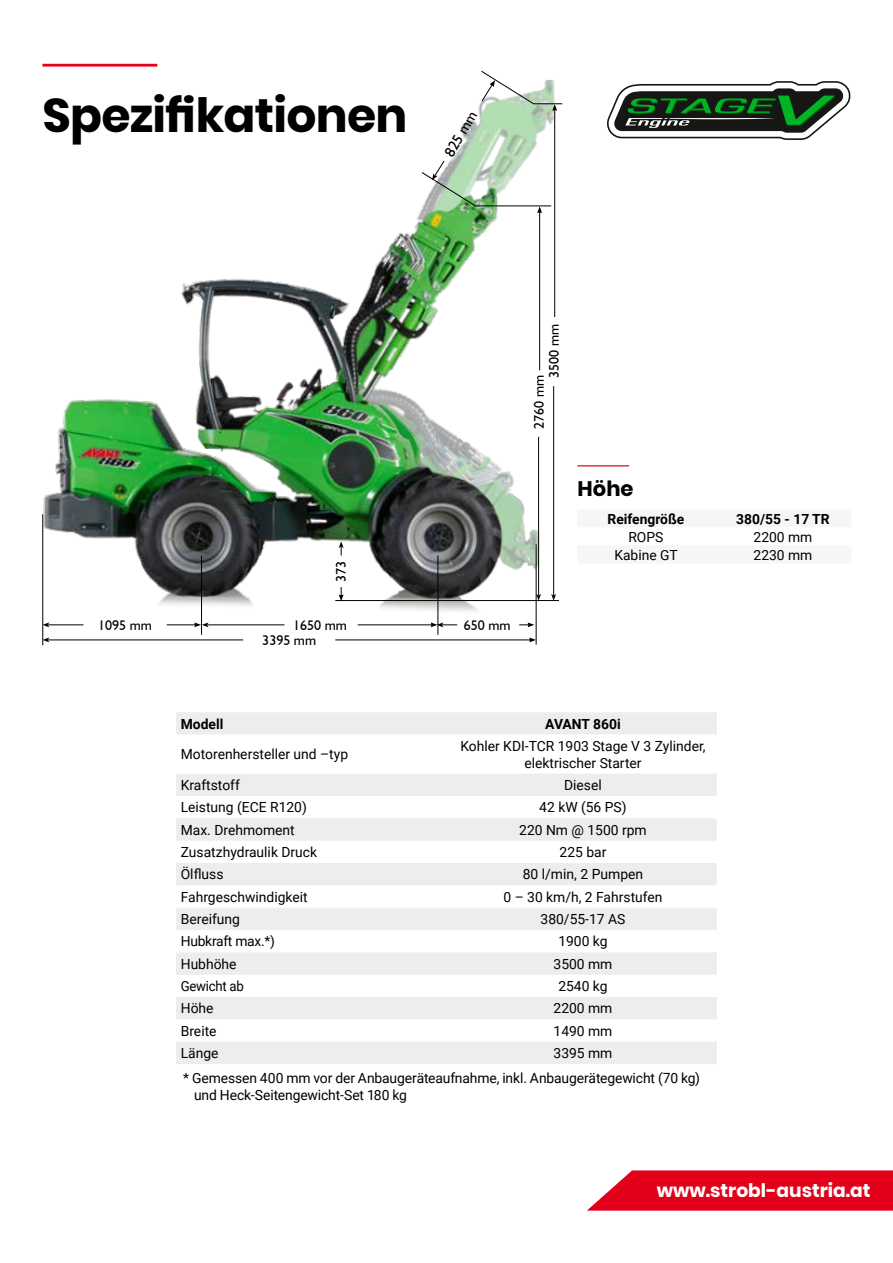
<style>
.page{position:relative;width:893px;height:1263px;background:#fff}
.page>*{position:absolute;margin:0;border:0;box-sizing:border-box;transform-origin:0 0}
.t1{font:700 47.25px "Poppins";letter-spacing:-.015em;color:#000}
.t2{font:700 21px "Poppins";color:#000}
.t3{font:700 18.6px "Poppins";color:#fff}
.t4{font:14.85px "Humanist 521 BT";color:#000}
.t5{font:14.1px/16.8px "Roboto";letter-spacing:-.01em;color:#000}
.t6{font:13.95px/16.8px "Roboto";color:#000;text-align:center}
.t7{font:13.95px "Humanist 521 BT";color:#000}
.t8{font:700 13.95px "Roboto";color:#000}
.t9{font:13.95px "Roboto";letter-spacing:-.02em;color:#000}
.t10{font:13.95px "Roboto";letter-spacing:-.02em;color:#000;scale:.94 1}
</style>
<div class="page">
<svg style="left:587px;top:1170px;width:306px;height:40px;background:#e4162e"></svg>
<hr style="left:43px;top:64px;width:114px;height:3px;background:#e2001a">
<img style="left:43px;top:103px;width:520px;height:516px">
<hr style="left:42px;top:514px;width:1px;height:131px;background:#000">
<hr style="left:536px;top:544px;width:1px;height:100px;background:#000">
<hr style="left:48px;top:639px;width:195px;height:1px;background:#000">
<svg style="left:43px;top:637px;width:6px;height:5px"></svg>
<hr style="left:335px;top:639px;width:196px;height:1px;background:#000">
<svg style="left:529px;top:637px;width:7px;height:5px"></svg>
<hr style="left:48px;top:624px;width:35px;height:1px;background:#000">
<svg style="left:43px;top:622px;width:6px;height:5px"></svg>
<hr style="left:201px;top:555px;width:1px;height:80px;background:#000">
<hr style="left:438px;top:555px;width:1px;height:80px;background:#000">
<hr style="left:207px;top:624px;width:77px;height:1px;background:#000">
<svg style="left:167px;top:622px;width:42px;height:5px"></svg>
<hr style="left:358px;top:624px;width:74px;height:1px;background:#000">
<svg style="left:431px;top:622px;width:26px;height:5px"></svg>
<svg style="left:519px;top:622px;width:15px;height:5px"></svg>
<hr style="left:335px;top:600px;width:224px;height:1px;background:#000">
<hr style="left:553px;top:386px;width:1px;height:209px;background:#000">
<svg style="left:551px;top:594px;width:5px;height:7px"></svg>
<hr style="left:554px;top:109px;width:1px;height:208px;background:#000">
<hr style="left:538px;top:437px;width:1px;height:158px;background:#000">
<svg style="left:536px;top:594px;width:5px;height:7px"></svg>
<hr style="left:539px;top:212px;width:1px;height:158px;background:#000">
<svg style="left:537px;top:207px;width:5px;height:6px"></svg>
<hr style="left:476px;top:206px;width:75px;height:1px;background:#000">
<svg style="left:421px;top:160px;width:56px;height:47px"></svg>
<svg style="left:480px;top:70px;width:82px;height:41px"></svg>
<svg style="left:339px;top:541px;width:5px;height:14px"></svg>
<svg style="left:339px;top:587px;width:5px;height:14px"></svg>
<svg style="left:607px;top:81px;width:243px;height:59px"></svg>
<hr style="left:577px;top:465px;width:52px;height:1px;background:#e2001a">
<div style="left:176px;top:712px;width:541px;height:22px;background:#eceded"></div>
<svg style="left:176px;top:774px;width:541px;height:290px;fill:#eceded"></svg>
<h1 class="t1" style="left:43px;top:88px;width:366px">Spezifikationen</h1>
<p class="t4" style="left:440px;top:151px;width:51px;rotate:-60deg">825 mm</p>
<p class="t7" style="left:333px;top:582px;width:23px;rotate:-90deg">373</p>
<p class="t7" style="left:98px;top:617px;width:55px">1095 mm</p>
<p class="t7" style="left:293px;top:617px;width:55px">1650 mm</p>
<p class="t7" style="left:464px;top:617px;width:48px">650 mm</p>
<p class="t7" style="left:262px;top:632px;width:55px">3395 mm</p>
<p class="t7" style="left:545px;top:378px;width:55px;rotate:-90deg">3500 mm</p>
<p class="t7" style="left:530px;top:429px;width:55px;rotate:-90deg">2760 mm</p>
<h2 class="t2" style="left:577px;top:477px;width:58px">Höhe</h2>
<p class="t8" style="left:607px;top:509px;width:78px">Reifengröße</p>
<p class="t8" style="left:736px;top:509px;width:95px">380/55 - 17 TR</p>
<p class="t6" style="left:628px;top:528px;width:37px">ROPS</p>
<p class="t6" style="left:753px;top:528px;width:60px">2200 mm</p>
<p class="t6" style="left:614px;top:546px;width:65px">Kabine GT</p>
<p class="t6" style="left:753px;top:546px;width:60px">2230 mm</p>
<p class="t8" style="left:181px;top:714px;width:44px">Modell</p>
<p class="t8" style="left:545px;top:714px;width:77px">AVANT 860i</p>
<p class="t6" style="left:181px;top:745px;width:169px">Motorenhersteller und –typ</p>
<p class="t6" style="left:460px;top:737px;width:247px">Kohler KDI-TCR 1903 Stage V 3 Zylinder, elektrischer Starter</p>
<p class="t6" style="left:181px;top:776px;width:61px">Kraftstoff</p>
<p class="t6" style="left:564px;top:776px;width:39px">Diesel</p>
<p class="t6" style="left:181px;top:798px;width:128px">Leistung (ECE R120)</p>
<p class="t6" style="left:539px;top:798px;width:89px">42 kW (56 PS)</p>
<p class="t6" style="left:181px;top:821px;width:116px">Max. Drehmoment</p>
<p class="t6" style="left:519px;top:821px;width:129px">220 Nm @ 1500 rpm</p>
<p class="t6" style="left:181px;top:843px;width:138px">Zusatzhydraulik Druck</p>
<p class="t6" style="left:560px;top:843px;width:48px">225 bar</p>
<p class="t6" style="left:181px;top:865px;width:44px">Ölfluss</p>
<p class="t6" style="left:523px;top:865px;width:122px">80 l/min, 2 Pumpen</p>
<p class="t6" style="left:181px;top:888px;width:128px">Fahrgeschwindigkeit</p>
<p class="t6" style="left:503px;top:888px;width:161px">0 – 30 km/h, 2 Fahrstufen</p>
<p class="t6" style="left:181px;top:910px;width:61px">Bereifung</p>
<p class="t6" style="left:541px;top:910px;width:86px">380/55-17 AS</p>
<p class="t9" style="left:181px;top:932px;width:96px">Hubkraft max.*)</p>
<p class="t6" style="left:558px;top:932px;width:51px">1900 kg</p>
<p class="t6" style="left:181px;top:955px;width:57px">Hubhöhe</p>
<p class="t6" style="left:553px;top:955px;width:60px">3500 mm</p>
<p class="t10" style="left:181px;top:976px;width:68px">Gewicht ab</p>
<p class="t6" style="left:558px;top:977px;width:51px">2540 kg</p>
<p class="t6" style="left:181px;top:999px;width:34px">Höhe</p>
<p class="t6" style="left:553px;top:999px;width:60px">2200 mm</p>
<p class="t6" style="left:181px;top:1022px;width:37px">Breite</p>
<p class="t6" style="left:553px;top:1022px;width:60px">1490 mm</p>
<p class="t6" style="left:181px;top:1044px;width:39px">Länge</p>
<p class="t6" style="left:553px;top:1044px;width:60px">3395 mm</p>
<p class="t5" style="left:194px;top:1069px;width:507px;text-indent:-11px">* Gemessen 400 mm vor der Anbaugeräteaufnahme, inkl. Anbaugerätegewicht (70 kg) und Heck-Seitengewicht-Set 180 kg</p>
<h3 class="t3" style="left:657px;top:1180px;width:215px">www.strobl-austria.at</h3>
</div>
